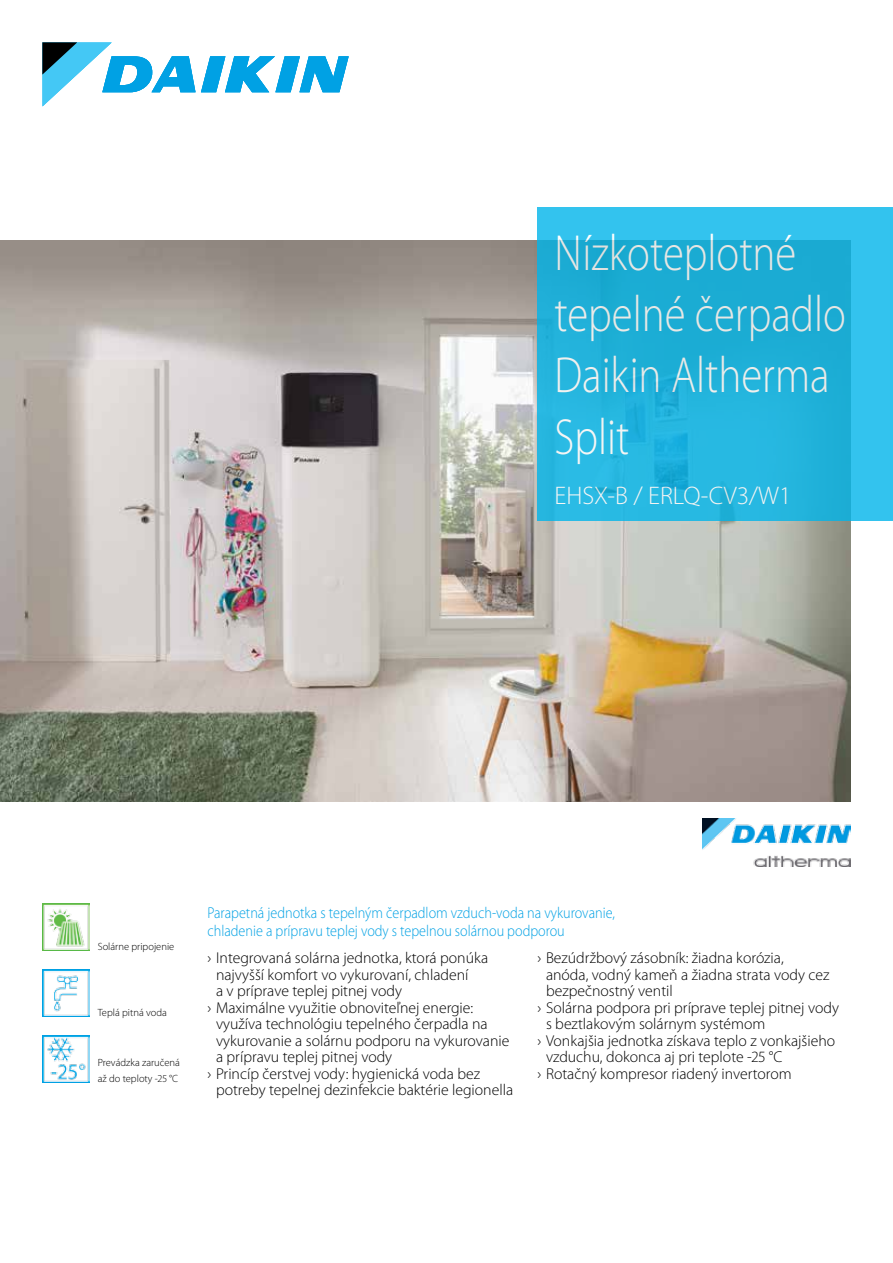
<style>
.page{position:relative;width:893px;height:1263px;background:#fff}
.page>*{position:absolute;margin:0;border:0;box-sizing:border-box;transform-origin:0 0}
.t1{font:300 51px/61.2px "Myriad Pro";color:#fff;scale:.84 1}
.t2{font:300 25.5px "Myriad Pro";color:#fff}
.t3{font:300 15.75px "Myriad Pro";color:#000}
.t4{font:300 15.75px/18px "Myriad Pro";color:#00a1e4;scale:.9 1}
.t5{font:300 10.5px/16.5px "Myriad Pro";color:#000}
</style>
<div class="page">
<img style="left:702px;top:819px;width:148px;height:48px">
<img style="left:43px;top:1035px;width:46px;height:47px">
<img style="left:43px;top:969px;width:46px;height:47px">
<img style="left:43px;top:903px;width:46px;height:47px">
<img style="left:0;top:241px;width:850px;height:561px">
<svg style="left:43px;top:43px;width:306px;height:63px"></svg>
<svg style="left:537px;top:208px;width:356px;height:313px;background:#24b4dd"></svg>
<h1 class="t1" style="left:554px;top:223px;width:349px">Nízkoteplotné tepelné čerpadlo<br>Daikin Altherma<br>Split</h1>
<h2 class="t2" style="left:554px;top:481px;width:238px">EHSX-B / ERLQ-CV3/W1</h2>
<p class="t5" style="left:98px;top:938px;width:78px">Solárne pripojenie</p>
<p class="t5" style="left:98px;top:1004px;width:71px">Teplá pitná voda</p>
<p class="t5" style="left:98px;top:1054px;width:84px">Prevádzka zaručená až do teploty -25 °C</p>
<p class="t4" style="left:207px;top:904px;width:454px">Parapetná jednotka s tepelným čerpadlom vzduch-voda na vykurovanie, chladenie a prípravu teplej vody s tepelnou solárnou podporou</p>
<p class="t3" style="left:207px;top:949px;width:282px">› Integrovaná solárna jednotka, ktorá ponúka</p>
<p class="t3" style="left:216px;top:966px;width:254px">najvyšší komfort vo vykurovaní, chladení</p>
<p class="t3" style="left:216px;top:982px;width:187px">a v príprave teplej pitnej vody</p>
<p class="t3" style="left:207px;top:999px;width:267px">› Maximálne využitie obnoviteľnej energie:</p>
<p class="t3" style="left:216px;top:1015px;width:273px">využíva technológiu tepelného čerpadla na</p>
<p class="t3" style="left:216px;top:1032px;width:295px">vykurovanie a solárnu podporu na vykurovanie</p>
<p class="t3" style="left:216px;top:1048px;width:178px">a prípravu teplej pitnej vody</p>
<p class="t3" style="left:207px;top:1065px;width:274px">› Princíp čerstvej vody: hygienická voda bez</p>
<p class="t3" style="left:216px;top:1081px;width:299px">potreby tepelnej dezinfekcie baktérie legionella</p>
<p class="t3" style="left:537px;top:949px;width:248px">› Bezúdržbový zásobník: žiadna korózia,</p>
<p class="t3" style="left:546px;top:966px;width:285px">anóda, vodný kameň a žiadna strata vody cez</p>
<p class="t3" style="left:546px;top:982px;width:128px">bezpečnostný ventil</p>
<p class="t3" style="left:537px;top:999px;width:303px">› Solárna podpora pri príprave teplej pitnej vody</p>
<p class="t3" style="left:546px;top:1015px;width:221px">s beztlakovým solárnym systémom</p>
<p class="t3" style="left:537px;top:1032px;width:299px">› Vonkajšia jednotka získava teplo z vonkajšieho</p>
<p class="t3" style="left:546px;top:1048px;width:238px">vzduchu, dokonca aj pri teplote -25 °C</p>
<p class="t3" style="left:537px;top:1065px;width:256px">› Rotačný kompresor riadený invertorom</p>
</div>
